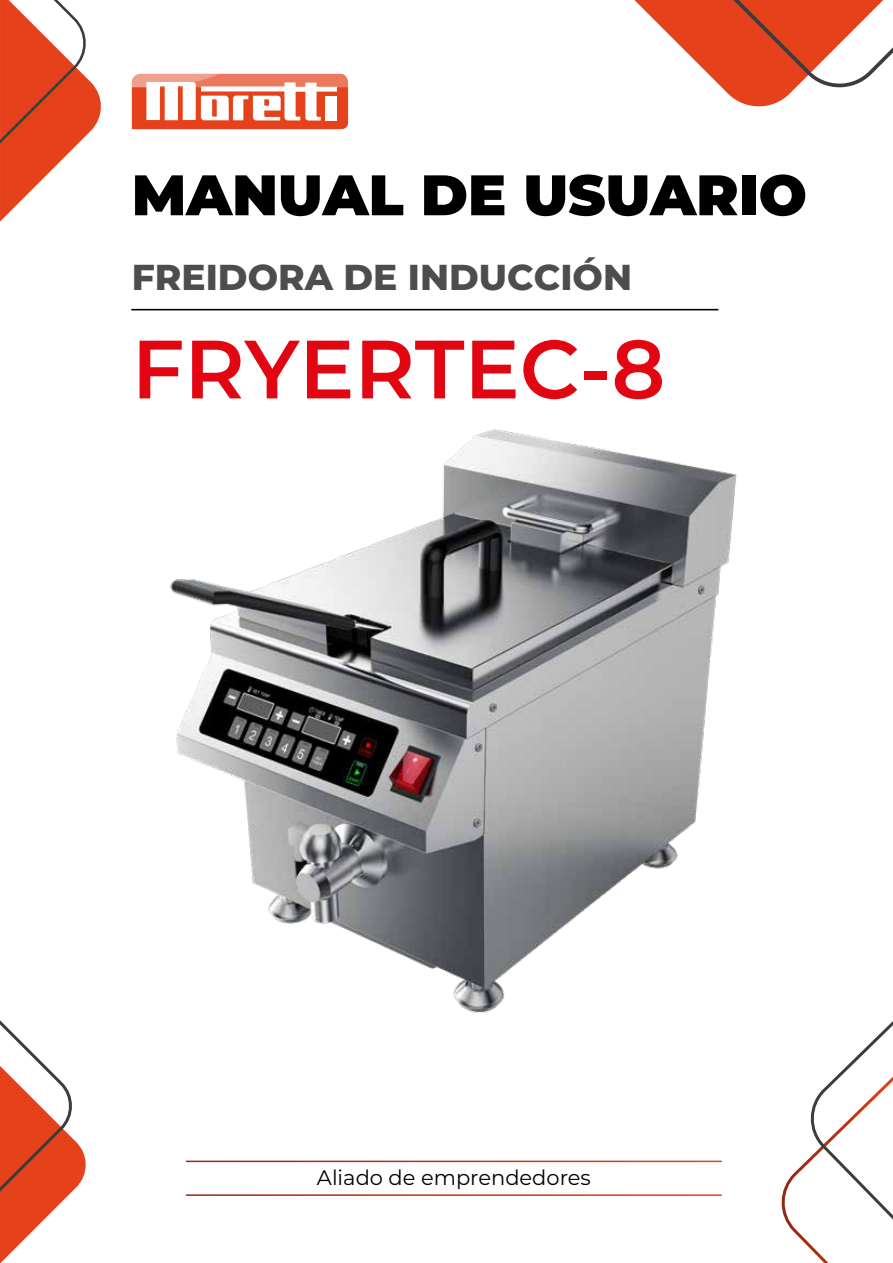
<style>
.page{position:relative;width:893px;height:1263px;background:#fff}
.page>*{position:absolute;margin:0;border:0;box-sizing:border-box;transform-origin:0 0}
.t1{font:600 82.5px "Montserrat";color:#e20613}
.t2{font:900 57px "Montserrat";color:#000}
.t3{font:800 36px "Montserrat";color:#4d4d4d}
.t4{font:21px "Montserrat";color:#000}
</style>
<div class="page">
<svg style="left:132px;top:74px;width:216px;height:55px"></svg>
<svg style="left:0;top:1020px;width:86px;height:243px"></svg>
<svg style="left:634px;top:0;width:259px;height:106px"></svg>
<svg style="left:0;top:0;width:101px;height:222px"></svg>
<svg style="left:781px;top:1021px;width:112px;height:242px"></svg>
<hr style="left:132px;top:309px;width:586px;height:1px;background:#000">
<img style="left:170px;top:429px;width:567px;height:584px">
<h2 class="t2" style="left:132px;top:152px;width:677px">MANUAL DE USUARIO</h2>
<h3 class="t3" style="left:132px;top:251px;width:502px">FREIDORA DE INDUCCIÓN</h3>
<h1 class="t1" style="left:132px;top:311px;width:535px">FRYERTEC-8</h1>
<p class="t4" style="left:317px;top:1163px;width:275px">Aliado de emprendedores</p>
</div>
